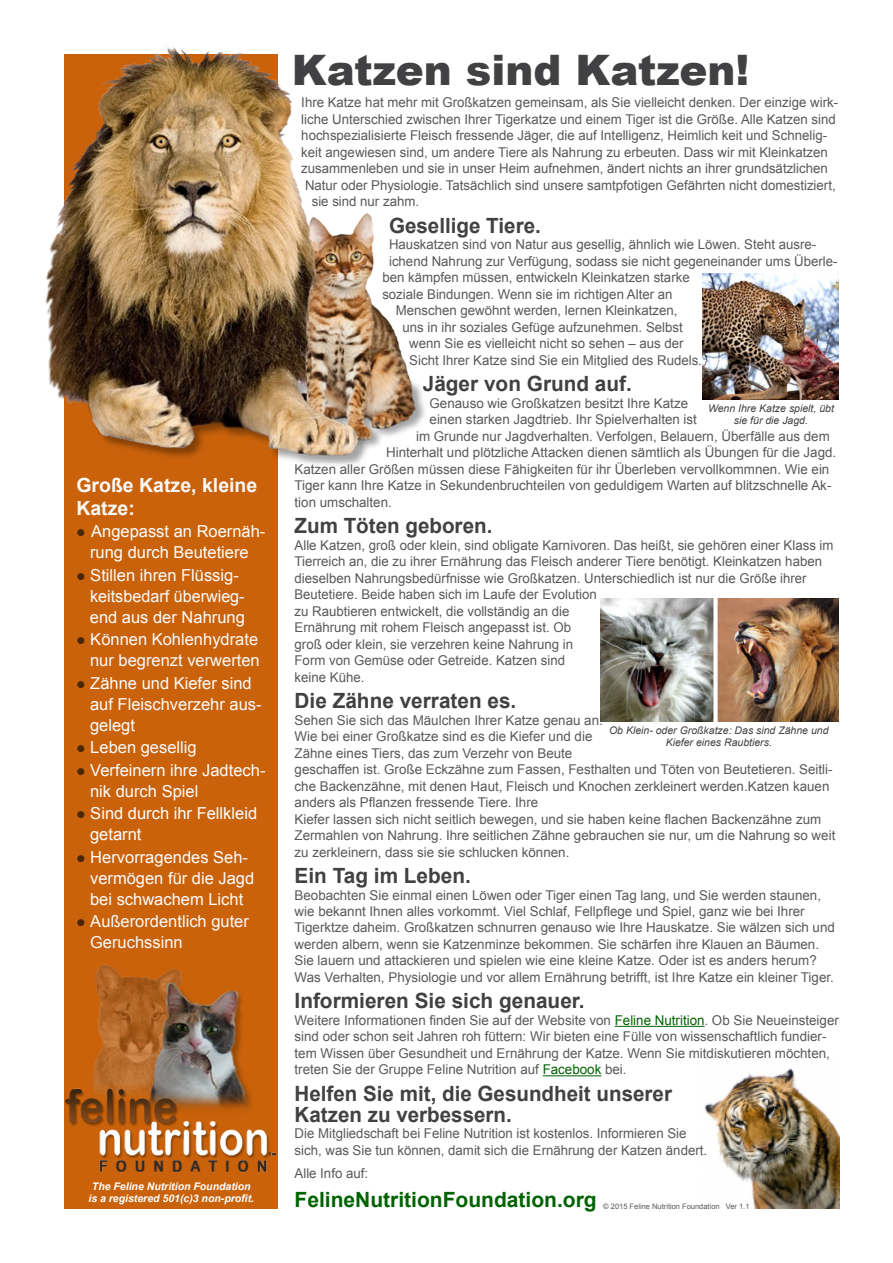
<style>
.page{position:relative;width:893px;height:1263px;background:#fff}
.page>*{position:absolute;margin:0;border:0;box-sizing:border-box;transform-origin:0 0}
.t1{font:900 42px "Arial";color:#414042}
.t2{font:700 21px/21px "Arial";color:#414042}
.t3{font:700 21px "Arial";color:#006200}
.t4{font:700 19.5px/22.5px "Arial";color:#fafafa}
.t5{font:16.5px/21px "Arial";color:#fdfcfc}
.t6{font:16.5px/21px "Arial";color:#fafafa;text-align:right}
.t7{font:16.5px/21px "Arial";color:#fff;text-align:center}
.t8{font:13.5px/16.5px "Arial";color:#58595b}
.t9{font:italic 10.5px/12px "Arial";color:#414042;text-align:center}
.t10{font:italic 700 10.5px/12.6px "Arial";color:#fff;text-align:center}
.t11{font:7.5px "Arial";color:#58595b}
.s1{color:#472803}
.s2{color:#006200}
</style>
<div class="page">
<img style="left:704px;top:1068px;width:135px;height:140px">
<div style="left:64px;top:55px;width:214px;height:1154px;background:#c9620b"></div>
<img style="left:45px;top:47px;width:380px;height:419px">
<img style="left:703px;top:274px;width:136px;height:125px">
<img style="left:601px;top:598px;width:238px;height:123px">
<hr style="left:615px;top:1026px;width:90px;height:1px;background:#006200">
<hr style="left:543px;top:1075px;width:58px;height:1px;background:#006200">
<img style="left:64px;top:964px;width:211px;height:209px">
<h3 class="t4" style="left:76px;top:475px;width:182px">Große Katze, kleine<br>Katze:</h3>
<p class="t7" style="left:76px;top:521px;width:191px"><span class="s1">●</span> Angepasst an Roernäh&shy;rung durch Beutetiere</p>
<p class="t5" style="left:90px;top:565px;width:157px;text-indent:-13px"><span class="s1">●</span> Stillen ihren Flüssig&shy;keitsbedarf überwieg&shy;end aus der Nahrung</p>
<p class="t6" style="left:76px;top:629px;width:185px"><span class="s1">●</span> Können Kohlenhydrate nur begrenzt verwerten</p>
<p class="t5" style="left:90px;top:673px;width:173px;text-indent:-14px"><span class="s1">●</span> Zähne und Kiefer sind auf Fleischverzehr aus&shy;gelegt</p>
<p class="t6" style="left:76px;top:737px;width:122px"><span class="s1">●</span> Leben gesellig</p>
<p class="t5" style="left:90px;top:760px;width:177px;text-indent:-14px"><span class="s1">●</span> Verfeinern ihre Jadtech&shy;nik durch Spiel</p>
<p class="t7" style="left:90px;top:803px;width:169px;text-align:left;text-indent:-14px"><span class="s1">●</span> Sind durch ihr Fellkleid getarnt</p>
<p class="t5" style="left:90px;top:847px;width:166px;text-indent:-14px"><span class="s1">●</span> Hervorragendes Seh&shy;vermögen für die Jagd bei schwachem Licht</p>
<p class="t6" style="left:90px;top:911px;width:160px;text-align:left;text-indent:-14px"><span class="s1">●</span> Außerordentlich guter<br>Geruchssinn</p>
<p class="t10" style="left:88px;top:1180px;width:167px">The Feline Nutrition Foundation is a registered 501(c)3 non-profit.</p>
<h1 class="t1" style="left:292px;top:40px;width:459px">Katzen sind Katzen!</h1>
<p class="t8" style="left:301px;top:95px;width:538px">Ihre Katze hat mehr mit Großkatzen gemeinsam, als Sie vielleicht denken. Der einzige wirk-</p>
<p class="t8" style="left:301px;top:111px;width:536px">liche Unterschied zwischen Ihrer Tigerkatze und einem Tiger ist die Größe. Alle Katzen sind</p>
<p class="t8" style="left:301px;top:128px;width:527px">hochspezialisierte Fleisch fressende Jäger, die auf Intelligenz, Heimlich keit und Schnelig-</p>
<p class="t8" style="left:301px;top:144px;width:528px">keit angewiesen sind, um andere Tiere als Nahrung zu erbeuten. Dass wir mit Kleinkatzen</p>
<p class="t8" style="left:301px;top:161px;width:528px">zusammenleben und sie in unser Heim aufnehmen, ändert nichts an ihrer grundsätzlichen</p>
<p class="t8" style="left:305px;top:177px;width:532px">Natur oder Physiologie. Tatsächlich sind unsere samtpfotigen Gefährten nicht domestiziert,</p>
<p class="t8" style="left:312px;top:194px;width:109px">sie sind nur zahm.</p>
<h2 class="t2" style="left:389px;top:216px;width:153px">Gesellige Tiere.</h2>
<p class="t8" style="left:389px;top:236px;width:429px">Hauskatzen sind von Natur aus gesellig, ähnlich wie Löwen. Steht ausre-</p>
<p class="t8" style="left:389px;top:253px;width:450px">ichend Nahrung zur Verfügung, sodass sie nicht gegeneinander ums Überle-</p>
<p class="t8" style="left:382px;top:269px;width:309px">ben kämpfen müssen, entwickeln Kleinkatzen starke</p>
<p class="t8" style="left:382px;top:286px;width:292px">soziale Bindungen. Wenn sie im richtigen Alter an</p>
<p class="t8" style="left:396px;top:302px;width:283px">Menschen gewöhnt werden, lernen Kleinkatzen,</p>
<p class="t8" style="left:403px;top:319px;width:282px">uns in ihr soziales Gefüge aufzunehmen. Selbst</p>
<p class="t8" style="left:409px;top:335px;width:276px">wenn Sie es vielleicht nicht so sehen – aus der</p>
<p class="t8" style="left:409px;top:352px;width:294px">Sicht Ihrer Katze sind Sie ein Mitglied des Rudels.</p>
<h2 class="t2" style="left:423px;top:374px;width:211px">Jäger von Grund auf.</h2>
<p class="t8" style="left:430px;top:395px;width:260px">Genauso wie Großkatzen besitzt Ihre Katze</p>
<p class="t8" style="left:430px;top:411px;width:269px">einen starken Jagdtrieb. Ihr Spielverhalten ist</p>
<p class="t8" style="left:416px;top:428px;width:415px">im Grunde nur Jagdverhalten. Verfolgen, Belauern, Überfälle aus dem</p>
<p class="t8" style="left:386px;top:444px;width:452px">Hinterhalt und plötzliche Attacken dienen sämtlich als Übungen für die Jagd.</p>
<p class="t8" style="left:295px;top:461px;width:536px">Katzen aller Größen müssen diese Fähigkeiten für ihr Überleben vervollkommnen. Wie ein</p>
<p class="t8" style="left:295px;top:477px;width:538px">Tiger kann Ihre Katze in Sekundenbruchteilen von geduldigem Warten auf blitzschnelle Ak-</p>
<p class="t8" style="left:295px;top:494px;width:99px">tion umschalten.</p>
<h2 class="t2" style="left:295px;top:516px;width:199px">Zum Töten geboren.</h2>
<p class="t8" style="left:295px;top:537px;width:540px">Alle Katzen, groß oder klein, sind obligate Karnivoren. Das heißt, sie gehören einer Klass im Tierreich an, die zu ihrer Ernährung das Fleisch anderer Tiere benötigt. Kleinkatzen haben dieselben Nahrungsbedürfnisse wie Großkatzen. Unterschiedlich ist nur die Größe ihrer Beutetiere. Beide haben sich im Laufe der Evolution<br>zu Raubtieren entwickelt, die vollständig an die<br>Ernährung mit rohem Fleisch angepasst ist. Ob<br>groß oder klein, sie verzehren keine Nahrung in<br>Form von Gemüse oder Getreide. Katzen sind<br>keine Kühe.</p>
<h2 class="t2" style="left:295px;top:691px;width:223px">Die Zähne verraten es.</h2>
<p class="t8" style="left:295px;top:712px;width:542px">Sehen Sie sich das Mäulchen Ihrer Katze genau an.<br>Wie bei einer Großkatze sind es die Kiefer und die<br>Zähne eines Tiers, das zum Verzehr von Beute<br>geschaffen ist. Große Eckzähne zum Fassen, Festhalten und Töten von Beutetieren. Seitli&shy;che Backenzähne, mit denen Haut, Fleisch und Knochen zerkleinert werden.Katzen kauen anders als Pflanzen fressende Tiere. Ihre<br>Kiefer lassen sich nicht seitlich bewegen, und sie haben keine flachen Backenzähne zum Zermahlen von Nahrung. Ihre seitlichen Zähne gebrauchen sie nur, um die Nahrung so weit zu zerkleinern, dass sie sie schlucken können.</p>
<h2 class="t2" style="left:295px;top:866px;width:178px">Ein Tag im Leben.</h2>
<p class="t8" style="left:295px;top:887px;width:542px">Beobachten Sie einmal einen Löwen oder Tiger einen Tag lang, und Sie werden staunen, wie bekannt Ihnen alles vorkommt. Viel Schlaf, Fellpflege und Spiel, ganz wie bei Ihrer Tigerktze daheim. Großkatzen schnurren genauso wie Ihre Hauskatze. Sie wälzen sich und werden albern, wenn sie Katzenminze bekommen. Sie schärfen ihre Klauen an Bäumen.<br>Sie lauern und attackieren und spielen wie eine kleine Katze. Oder ist es anders herum?<br>Was Verhalten, Physiologie und vor allem Ernährung betrifft, ist Ihre Katze ein kleiner Tiger.</p>
<h2 class="t2" style="left:295px;top:991px;width:292px">Informieren Sie sich genauer.</h2>
<p class="t8" style="left:295px;top:1012px;width:546px">Weitere Informationen finden Sie auf der Website von <span class="s2">Feline Nutrition</span>. Ob Sie Neueinsteiger sind oder schon seit Jahren roh füttern: Wir bieten eine Fülle von wissenschaftlich fundier&shy;tem Wissen über Gesundheit und Ernährung der Katze. Wenn Sie mitdiskutieren möchten, treten Sie der Gruppe Feline Nutrition auf <span class="s2">Facebook</span> bei.</p>
<h2 class="t2" style="left:295px;top:1083px;width:379px">Helfen Sie mit, die Gesundheit unserer<br>Katzen zu verbessern.</h2>
<p class="t8" style="left:295px;top:1125px;width:414px">Die Mitgliedschaft bei Feline Nutrition ist kostenlos. Informieren Sie sich, was Sie tun können, damit sich die Ernährung der Katzen ändert.</p>
<p class="t8" style="left:295px;top:1165px;width:75px">Alle Info auf:</p>
<h2 class="t3" style="left:295px;top:1186px;width:304px">FelineNutritionFoundation.org</h2>
<p class="t9" style="left:708px;top:402px;width:127px">Wenn Ihre Katze spielt, übt sie für die Jagd.</p>
<p class="t9" style="left:609px;top:724px;width:221px">Ob Klein- oder Großkatze: Das sind Zähne und<br>Kiefer eines Raubtiers.</p>
<p class="t11" style="left:603px;top:1202px;width:148px">© 2015 Feline Nutrition Foundation Ver 1.1</p>
</div>
